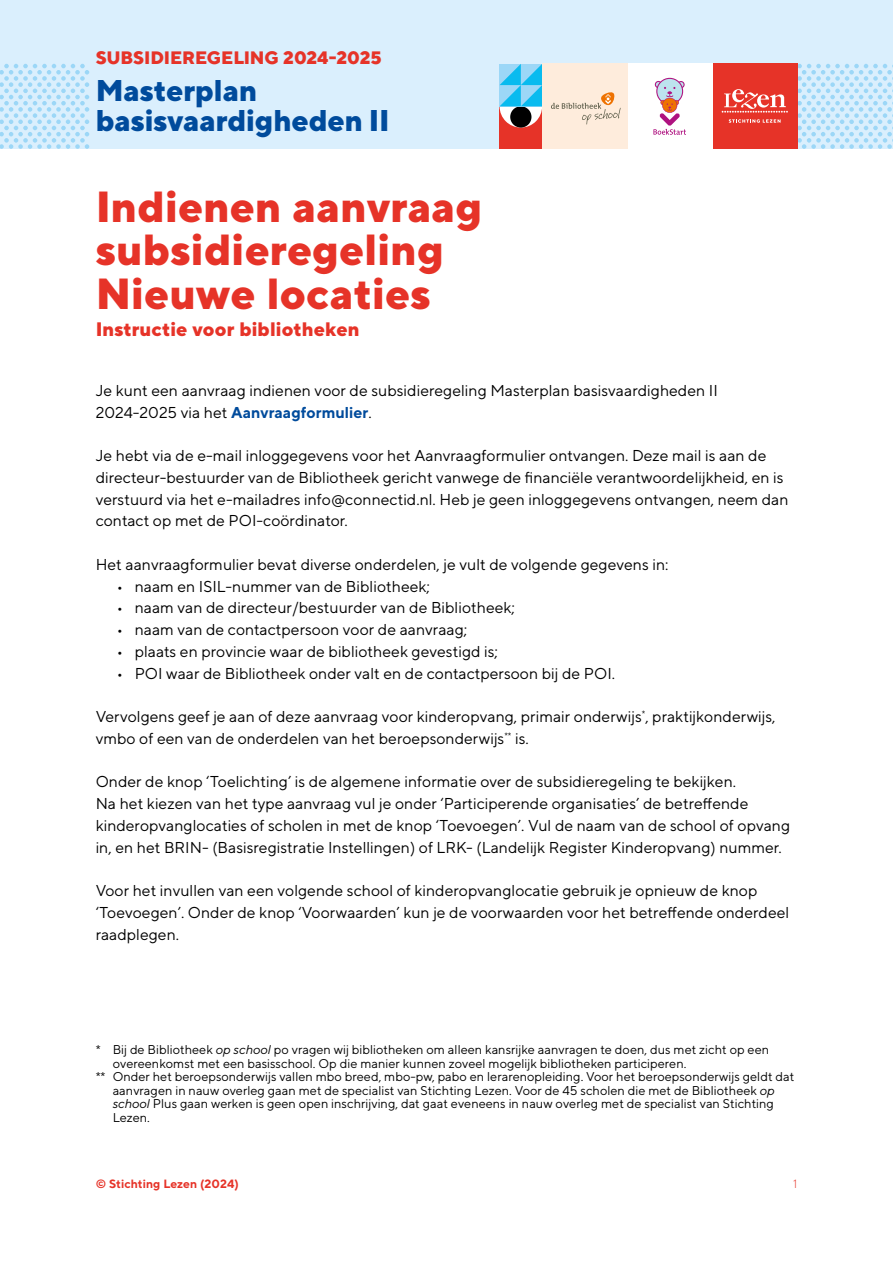
<style>
.page{position:relative;width:893px;height:1263px;background:#fff}
.page>*{position:absolute;margin:0;border:0;box-sizing:border-box;transform-origin:0 0}
.Kop{font:800 43.5px/43.5px "TT Norms";color:#e63328}
.Kopje_A{font:800 30px/30px "TT Norms";letter-spacing:-.005em;color:#004b9c}
._1_heading{font:800 19.5px "TT Norms";color:#e63328}
.Labelkopje{font:800 18px "TT Norms";letter-spacing:-.005em;color:#e63328}
.Body{font:15.75px/21.8px "TT Norms";color:#000}
.Body_inspring{font:15.75px "TT Norms";color:#000}
.Voetnoot{font:12.75px/13.5px "TT Norms";color:#000}
.t1{font:700 12px "TT Norms";color:#e63328}
.t2{font:300 12px "TT Norms";color:#e63328}
.s1{font-weight:700;color:#004b9c}
.s2{font-style:italic}
</style>
<div class="page">
<div style="left:0;top:0;width:893px;height:149px;background:#daeffd"></div>
<svg style="left:0;top:64px;width:89px;height:85px"></svg>
<svg style="left:797px;top:64px;width:96px;height:85px"></svg>
<div style="left:712px;top:64px;width:85px;height:85px;background:#e63328"></div>
<svg style="left:722px;top:89px;width:66px;height:24px"></svg>
<svg style="left:729px;top:119px;width:52px;height:4px"></svg>
<div style="left:500px;top:106px;width:42px;height:43px;background:#e63328"></div>
<svg style="left:500px;top:64px;width:42px;height:64px"></svg>
<div style="left:627px;top:64px;width:85px;height:85px;background:#fff"></div>
<svg style="left:653px;top:78px;width:33px;height:57px"></svg>
<div style="left:542px;top:64px;width:85px;height:85px;background:#feecdc"></div>
<svg style="left:551px;top:92px;width:70px;height:32px"></svg>
<p class="Labelkopje" style="left:96px;top:46px;width:288px">SUBSIDIEREGELING 2024-2025</p>
<p class="Kopje_A" style="left:96px;top:75px;width:295px">Masterplan basisvaardigheden II</p>
<p class="Kop" style="left:96px;top:184px;width:388px">Indienen aanvraag subsidieregeling<br>Nieuwe locaties</p>
<p class="_1_heading" style="left:96px;top:316px;width:265px">Instructie voor bibliotheken</p>
<p class="Body" style="left:96px;top:379px;width:624px">Je kunt een aanvraag indienen voor de subsidieregeling Masterplan basisvaardigheden II<br>2024-2025 via het <span class="s1">Aanvraagformulier</span>.</p>
<p class="Body" style="left:96px;top:444px;width:694px">Je hebt via de e-mail inloggegevens voor het Aanvraagformulier ontvangen. Deze mail is aan de directeur-bestuurder van de Bibliotheek gericht vanwege de financiële verantwoordelijkheid, en is verstuurd via het e-mailadres info@connectid.nl. Heb je geen inloggegevens ontvangen, neem dan contact op met de POI-coördinator.</p>
<p class="Body" style="left:96px;top:553px;width:574px">Het aanvraagformulier bevat diverse onderdelen, je vult de volgende gegevens in:</p>
<p class="Body_inspring" style="left:117px;top:576px;width:315px">• naam en ISIL-nummer van de Bibliotheek;</p>
<p class="Body_inspring" style="left:117px;top:598px;width:400px">• naam van de directeur/bestuurder van de Bibliotheek;</p>
<p class="Body_inspring" style="left:117px;top:620px;width:352px">• naam van de contactpersoon voor de aanvraag;</p>
<p class="Body_inspring" style="left:117px;top:642px;width:383px">• plaats en provincie waar de bibliotheek gevestigd is;</p>
<p class="Body_inspring" style="left:117px;top:663px;width:500px">• POI waar de Bibliotheek onder valt en de contactpersoon bij de POI.</p>
<p class="Body" style="left:96px;top:705px;width:681px">Vervolgens geef je aan of deze aanvraag voor kinderopvang, primair onderwijs<sup>*</sup>, praktijkonderwijs, vmbo of een van de onderdelen van het beroepsonderwijs<sup>**</sup> is.</p>
<p class="Body" style="left:96px;top:771px;width:642px">Onder de knop ‘Toelichting’ is de algemene informatie over de subsidieregeling te bekijken.</p>
<p class="Body" style="left:96px;top:792px;width:696px">Na het kiezen van het type aanvraag vul je onder ‘Participerende organisaties’ de betreffende kinderopvanglocaties of scholen in met de knop ‘Toevoegen’. Vul de naam van de school of opvang in, en het BRIN- (Basisregistratie Instellingen) of LRK- (Landelijk Register Kinderopvang) nummer.</p>
<p class="Body" style="left:96px;top:879px;width:695px">Voor het invullen van een volgende school of kinderopvanglocatie gebruik je opnieuw de knop ‘Toevoegen’. Onder de knop ‘Voorwaarden’ kun je de voorwaarden voor het betreffende onderdeel raadplegen.</p>
<p class="Voetnoot" style="left:113px;top:1043px;width:658px;text-indent:-17px">* Bij de Bibliotheek <span class="s2">op school</span> po vragen wij bibliotheken om alleen kansrijke aanvragen te doen, dus met zicht op een overeenkomst met een basisschool. Op die manier kunnen zoveel mogelijk bibliotheken participeren.</p>
<p class="Voetnoot" style="left:113px;top:1070px;width:683px;text-indent:-17px">** Onder het beroepsonderwijs vallen mbo breed, mbo-pw, pabo en lerarenopleiding. Voor het beroepsonderwijs geldt dat aanvragen in nauw overleg gaan met de specialist van Stichting Lezen. Voor de 45 scholen die met de Bibliotheek <span class="s2">op school</span> Plus gaan werken is geen open inschrijving, dat gaat eveneens in nauw overleg met de specialist van Stichting Lezen.</p>
<p class="t1" style="left:96px;top:1176px;width:145px">© Stichting Lezen (2024)</p>
<p class="t2" style="left:793px;top:1176px;width:6px">1</p>
</div>
